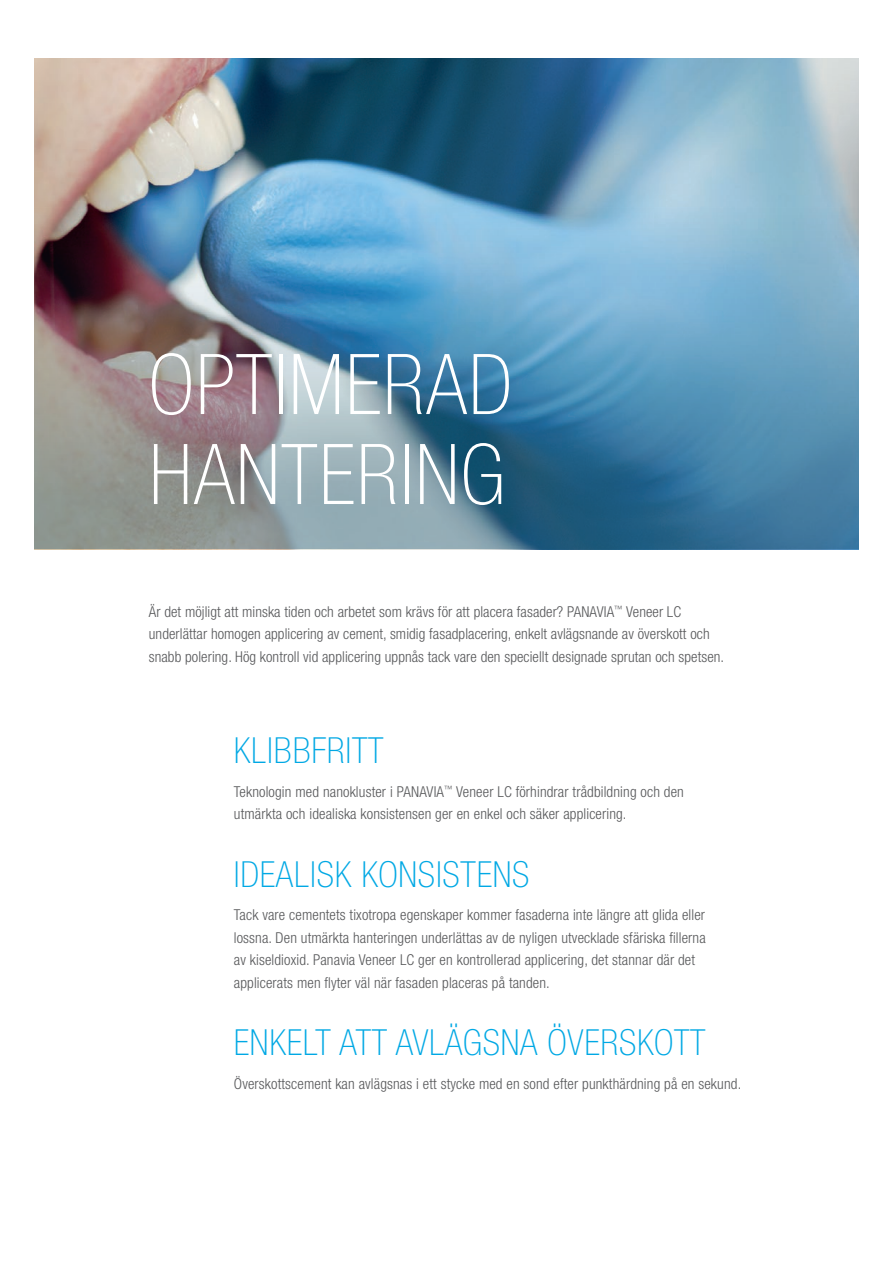
<style>
.page{position:relative;width:893px;height:1263px;background:#fff}
.page>*{position:absolute;margin:0;border:0;box-sizing:border-box;transform-origin:0 0}
.t1{font:100 condensed 84px/90px "Helvetica Neue LT Std";letter-spacing:.02em;color:#fff}
.t2{font:100 condensed 36px "Helvetica Neue LT Std";letter-spacing:.02em;color:#00a8e4}
.t3{font:300 condensed 15px/22.5px "Helvetica Neue LT Std";letter-spacing:.01em;color:#57585a}
</style>
<div class="page">
<img style="left:34px;top:59px;width:825px;height:105px">
<img style="left:34px;top:164px;width:825px;height:385px">
<h1 class="t1" style="left:149px;top:339px;width:365px">OPTIMERAD<br>HANTERING</h1>
<p class="t3" style="left:149px;top:600px;width:577px">Är det möjligt att minska tiden och arbetet som krävs för att placera fasader? PANAVIA<sup>™</sup> Veneer LC underlättar homogen applicering av cement, smidig fasadplacering, enkelt avlägsnande av överskott och snabb polering. Hög kontroll vid applicering uppnås tack vare den speciellt designade sprutan och spetsen.</p>
<h2 class="t2" style="left:234px;top:730px;width:151px">KLIBBFRITT</h2>
<p class="t3" style="left:234px;top:780px;width:452px">Teknologin med nanokluster i PANAVIA<sup>™</sup> Veneer LC förhindrar trådbildning och den utmärkta och idealiska konsistensen ger en enkel och säker applicering.</p>
<h2 class="t2" style="left:234px;top:854px;width:297px">IDEALISK KONSISTENS</h2>
<p class="t3" style="left:234px;top:904px;width:473px">Tack vare cementets tixotropa egenskaper kommer fasaderna inte längre att glida eller lossna. Den utmärkta hanteringen underlättas av de nyligen utvecklade sfäriska fillerna av kiseldioxid. Panavia Veneer LC ger en kontrollerad applicering, det stannar där det applicerats men flyter väl när fasaden placeras på tanden.</p>
<h2 class="t2" style="left:234px;top:1022px;width:473px">ENKELT ATT AVLÄGSNA ÖVERSKOTT</h2>
<p class="t3" style="left:234px;top:1072px;width:509px">Överskottscement kan avlägsnas i ett stycke med en sond efter punkthärdning på en sekund.</p>
</div>
